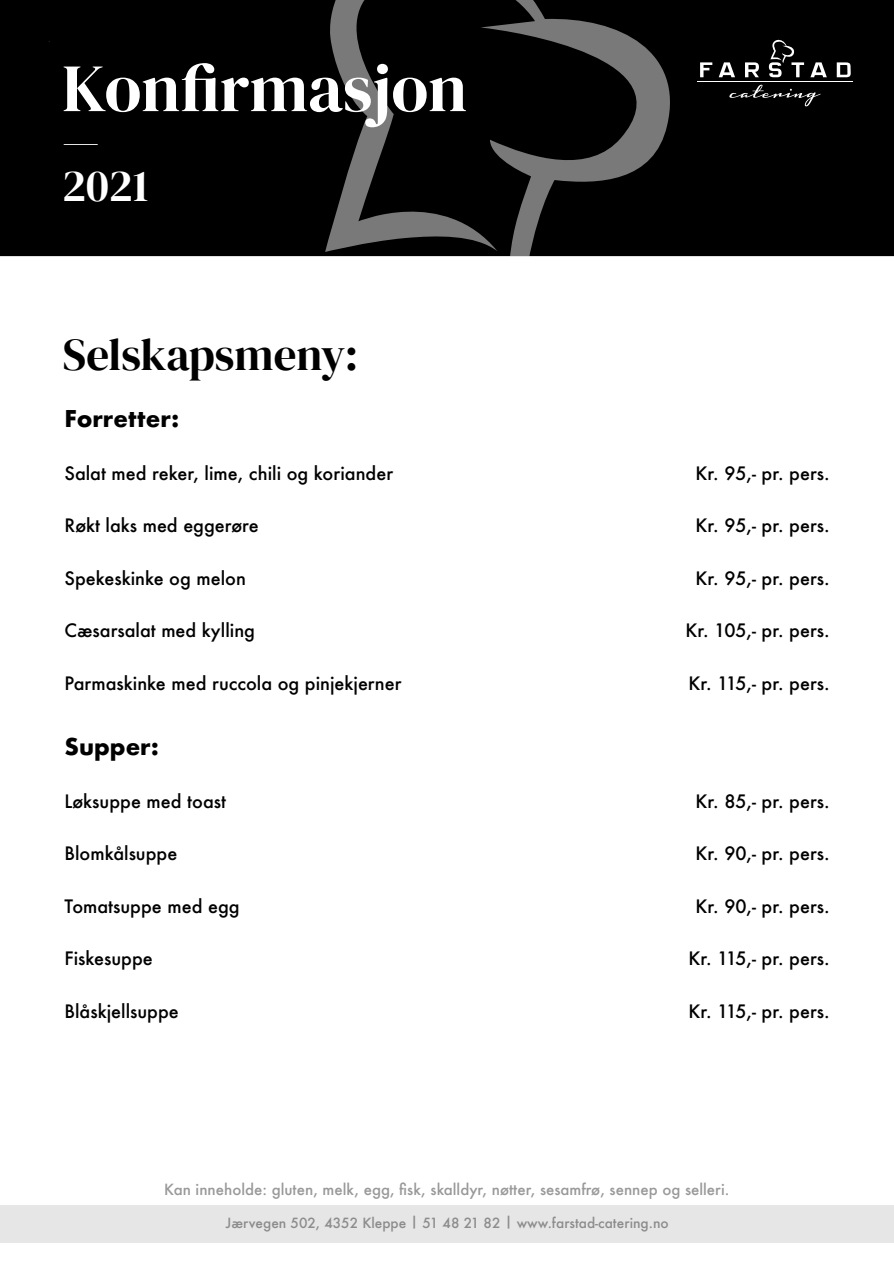
<style>
.page{position:relative;width:894px;height:1263px;background:#fff}
.page>*{position:absolute;margin:0;border:0;box-sizing:border-box;transform-origin:0 0}
.t1{font:67.5px "DM Serif Display";color:#fff}
.t2{font:45px "DM Serif Display";color:#000}
.t3{font:45px/45px "DM Serif Display";color:#fff}
.t4{font:700 22.5px "Futura";color:#000}
.t5{font:500 18px "Futura";color:#000}
.t6{font:500 15px "Futura";color:#999}
.t7{font:500 13.65px "Futura";color:#8c8c8c}
</style>
<div class="page">
<div style="left:0;top:0;width:893px;height:256px;background:#000"></div>
<svg style="left:324px;top:0;width:364px;height:256px;background:#1c1c1c"></svg>
<div style="left:0;top:1204px;width:893px;height:38px;background:#e6e6e6"></div>
<hr style="left:697px;top:81px;width:155px;height:1px;background:#fff">
<svg style="left:699px;top:62px;width:13px;height:15px"></svg>
<svg style="left:718px;top:62px;width:16px;height:15px"></svg>
<svg style="left:744px;top:62px;width:14px;height:15px"></svg>
<svg style="left:768px;top:39px;width:35px;height:38px"></svg>
<svg style="left:810px;top:62px;width:16px;height:15px"></svg>
<svg style="left:836px;top:62px;width:14px;height:15px"></svg>
<svg style="left:729px;top:85px;width:91px;height:21px;background:#1d1d1d"></svg>
<h1 class="t1" style="left:62px;top:41px;width:406px">Konfirmasjon</h1>
<h2 class="t3" style="left:62px;top:118px;width:88px">—<br>2021</h2>
<h2 class="t2" style="left:63px;top:323px;width:297px">Selskapsmeny:</h2>
<p class="t4" style="left:64px;top:409px;width:116px">Forretter:</p>
<p class="t5" style="left:64px;top:465px;width:330px">Salat med reker, lime, chili og koriander</p>
<p class="t5" style="left:695px;top:465px;width:136px">Kr. 95,- pr. pers.</p>
<p class="t5" style="left:64px;top:518px;width:196px">Røkt laks med eggerøre</p>
<p class="t5" style="left:695px;top:518px;width:136px">Kr. 95,- pr. pers.</p>
<p class="t5" style="left:64px;top:570px;width:183px">Spekeskinke og melon</p>
<p class="t5" style="left:695px;top:570px;width:136px">Kr. 95,- pr. pers.</p>
<p class="t5" style="left:64px;top:623px;width:192px">Cæsarsalat med kylling</p>
<p class="t5" style="left:685px;top:623px;width:146px">Kr. 105,- pr. pers.</p>
<p class="t5" style="left:64px;top:675px;width:338px">Parmaskinke med ruccola og pinjekjerner</p>
<p class="t5" style="left:688px;top:675px;width:143px">Kr. 115,- pr. pers.</p>
<p class="t4" style="left:64px;top:737px;width:96px">Supper:</p>
<p class="t5" style="left:64px;top:793px;width:163px">Løksuppe med toast</p>
<p class="t5" style="left:695px;top:793px;width:136px">Kr. 85,- pr. pers.</p>
<p class="t5" style="left:64px;top:845px;width:114px">Blomkålsuppe</p>
<p class="t5" style="left:695px;top:845px;width:136px">Kr. 90,- pr. pers.</p>
<p class="t5" style="left:64px;top:898px;width:176px">Tomatsuppe med egg</p>
<p class="t5" style="left:695px;top:898px;width:136px">Kr. 90,- pr. pers.</p>
<p class="t5" style="left:64px;top:950px;width:90px">Fiskesuppe</p>
<p class="t5" style="left:688px;top:950px;width:143px">Kr. 115,- pr. pers.</p>
<p class="t5" style="left:64px;top:1003px;width:116px">Blåskjellsuppe</p>
<p class="t5" style="left:688px;top:1003px;width:143px">Kr. 115,- pr. pers.</p>
<p class="t6" style="left:164px;top:1182px;width:566px">Kan inneholde: gluten, melk, egg, fisk, skalldyr, nøtter, sesamfrø, sennep og selleri.</p>
<p class="t7" style="left:226px;top:1216px;width:444px">Jærvegen 502, 4352 Kleppe | 51 48 21 82 | www.farstad-catering.no</p>
</div>
